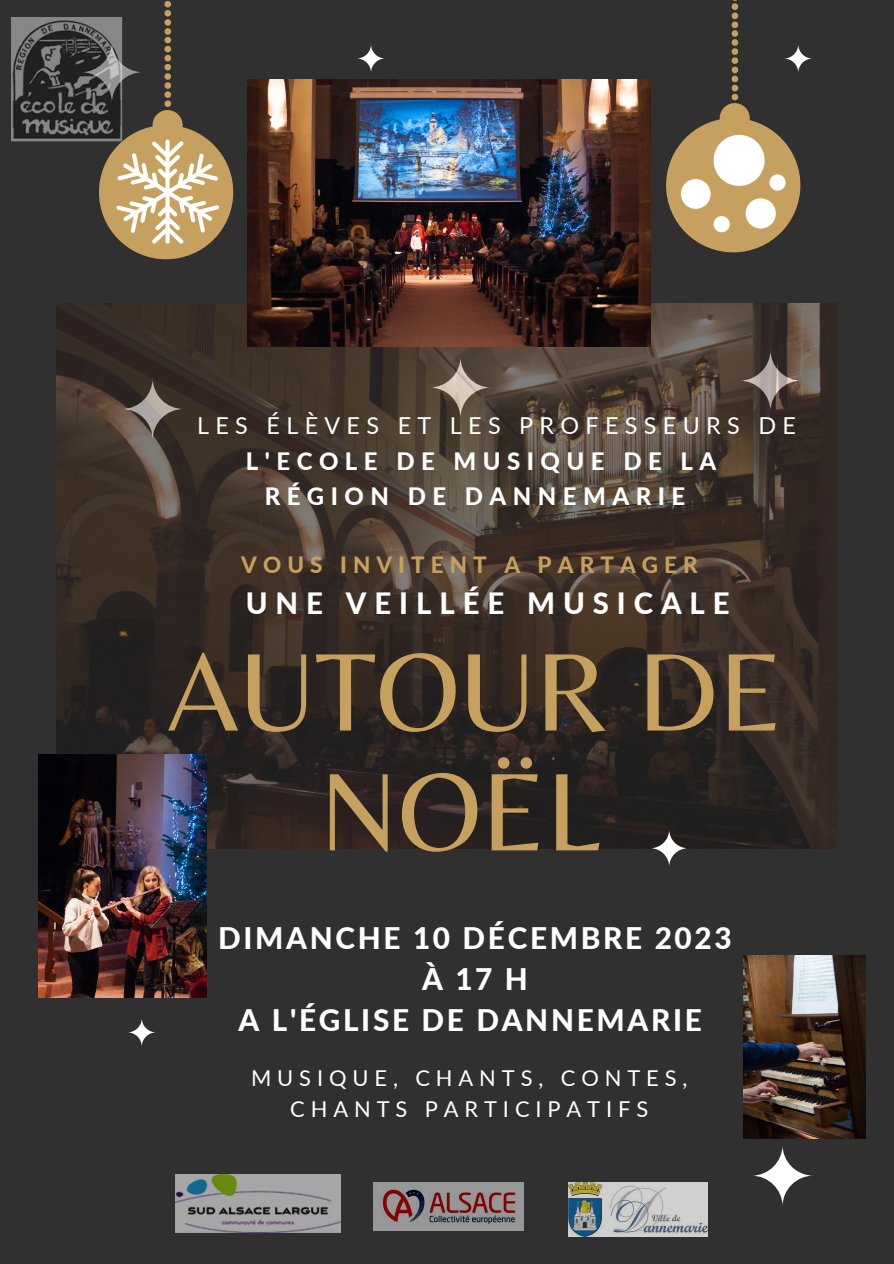
<style>
.page{position:relative;width:894px;height:1264px;background:#fff}
.page>*{position:absolute;margin:0;border:0;box-sizing:border-box;transform-origin:0 0}
.t1{font:114.75px/119.9px "Belleza";color:#c6a05f;text-align:center}
.t2{font:800 29.7px "Lato";letter-spacing:.09em;color:#fff}
.t3{font:800 29.4px "Lato";letter-spacing:.27em;color:#fff}
.t4{font:800 24px/34.8px "Lato";letter-spacing:.27em;color:#fff;text-align:center}
.t5{font:23.4px "Lato";letter-spacing:.27em;color:#fff}
.t6{font:800 22.5px "Lato";letter-spacing:.27em;color:#c6a05f}
.t7{font:21.9px/31.5px "Lato";letter-spacing:.27em;color:#fff;text-align:center}
</style>
<div class="page">
<div style="left:0;top:0;width:893px;height:1263px;background:#303030"></div>
<img style="left:11px;top:17px;width:88px;height:125px">
<svg style="left:99px;top:1px;width:134px;height:258px"></svg>
<svg style="left:666px;top:0;width:134px;height:252px"></svg>
<svg style="left:81px;top:41px;width:61px;height:62px"></svg>
<svg style="left:356px;top:44px;width:28px;height:28px"></svg>
<svg style="left:783px;top:44px;width:28px;height:28px"></svg>
<img style="left:56px;top:303px;width:780px;height:545px">
<img style="left:176px;top:1174px;width:164px;height:58px">
<svg style="left:751px;top:1144px;width:62px;height:62px"></svg>
<svg style="left:127px;top:1018px;width:29px;height:28px"></svg>
<svg style="left:650px;top:829px;width:37px;height:37px"></svg>
<img style="left:373px;top:1182px;width:151px;height:48px">
<img style="left:743px;top:955px;width:121px;height:182px">
<img style="left:38px;top:754px;width:168px;height:243px">
<img style="left:247px;top:80px;width:403px;height:266px">
<img style="left:568px;top:1182px;width:139px;height:54px">
<p class="t5" style="left:197px;top:411px;width:600px">LES ÉLÈVES ET LES PROFESSEURS DE</p>
<p class="t4" style="left:246px;top:443px;width:471px">L'ECOLE DE MUSIQUE DE LA<br>RÉGION DE DANNEMARIE</p>
<p class="t6" style="left:241px;top:550px;width:458px">VOUS INVITENT A PARTAGER</p>
<p class="t3" style="left:246px;top:585px;width:485px">UNE VEILLÉE MUSICALE</p>
<p class="t1" style="left:167px;top:630px;width:617px">AUTOUR DE<br>NOËL</p>
<p class="t2" style="left:218px;top:919px;width:515px">DIMANCHE 10 DÉCEMBRE 2023</p>
<p class="t2" style="left:422px;top:960px;width:107px">À17H</p>
<p class="t2" style="left:238px;top:1001px;width:464px">A L'ÉGLISE DE DANNEMARIE</p>
<p class="t7" style="left:251px;top:1061px;width:437px">MUSIQUE, CHANTS, CONTES,<br>CHANTS PARTICIPATIFS</p>
</div>
